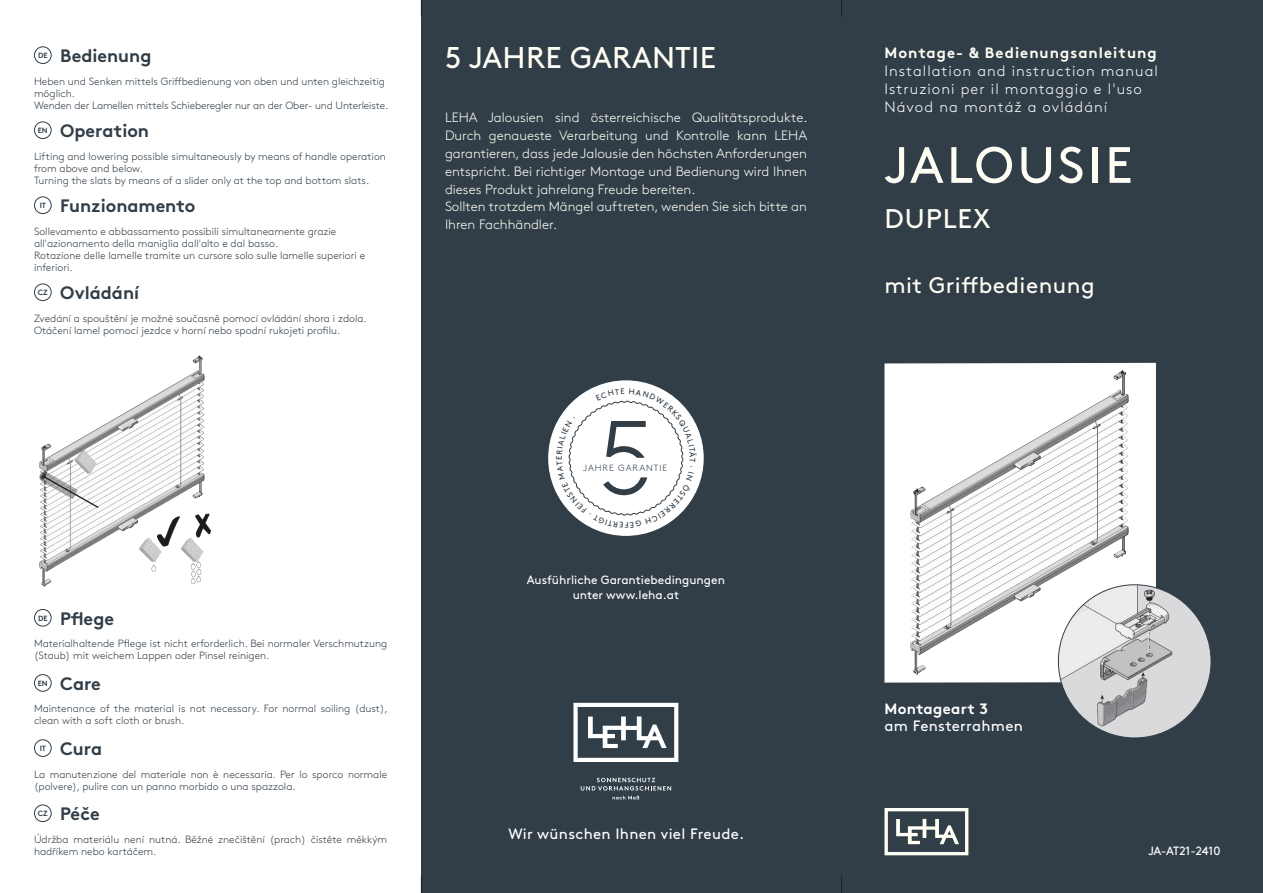
<style>
.page{position:relative;width:1263px;height:893px;background:#fff}
.page>*{position:absolute;margin:0;border:0;box-sizing:border-box;transform-origin:0 0}
.t1{font:51px "Brown Pro";letter-spacing:.06em;color:#fffef4}
.t2{font:30px "Brown Pro";letter-spacing:.01em;color:#fffef4}
.t3{font:27px "Brown Pro";letter-spacing:.03em;color:#fffef4}
.t4{font:22.5px "Brown Pro";letter-spacing:.02em;color:#fffef4}
.t5{font:700 18px "Brown Pro";color:#313e48}
.t6{font:300 15px/18px "Brown Pro";letter-spacing:.07em;color:#fff}
.t7{font:15px "Brown Pro";letter-spacing:.02em;color:#fff}
.t8{font:700 15px "Brown Pro";letter-spacing:.07em;color:#fffef4}
.t9{font:700 15px "Brown Pro";letter-spacing:.02em;color:#fff}
.t10{font:300 13.5px/18px "Brown Pro";color:#fffef4}
.t11{font:12px/14.4px "Brown Pro";color:#fff;text-align:center}
.t12{font:12px "Brown Pro";letter-spacing:-.02em;color:#fff}
.t13{font:300 10.5px/12px "Brown Pro";color:#313e48}
.t14{font:300 9px "Brown Pro";letter-spacing:.11em;color:#313e48}
.t15{font:700 7.5px "Brown Pro";color:#313e48}
</style>
<div class="page">
<div style="left:842px;top:0;width:421px;height:893px;background:#313e48"></div>
<div style="left:421px;top:0;width:421px;height:893px;background:#313e48"></div>
<svg style="left:884px;top:808px;width:84px;height:47px"></svg>
<svg style="left:421px;top:0;width:1px;height:17px"></svg>
<svg style="left:841px;top:0;width:1px;height:17px"></svg>
<svg style="left:421px;top:876px;width:1px;height:17px"></svg>
<svg style="left:841px;top:876px;width:1px;height:17px"></svg>
<div style="left:884px;top:363px;width:272px;height:320px;background:#fff"></div>
<img style="left:908px;top:367px;width:225px;height:311px">
<img style="left:39px;top:355px;width:173px;height:232px">
<svg style="left:573px;top:703px;width:105px;height:59px"></svg>
<svg style="left:581px;top:778px;width:90px;height:12px"></svg>
<svg style="left:612px;top:796px;width:27px;height:3px"></svg>
<div style="left:34px;top:121px;width:18px;height:18px;border:1px solid #313e48;border-radius:50%"></div>
<div style="left:34px;top:196px;width:18px;height:18px;border:1px solid #313e48;border-radius:50%"></div>
<div style="left:34px;top:283px;width:18px;height:18px;border:1px solid #313e48;border-radius:50%"></div>
<div style="left:34px;top:609px;width:18px;height:18px;border:1px solid #313e48;border-radius:50%"></div>
<div style="left:34px;top:674px;width:18px;height:18px;border:1px solid #313e48;border-radius:50%"></div>
<div style="left:34px;top:739px;width:18px;height:18px;border:1px solid #313e48;border-radius:50%"></div>
<div style="left:34px;top:804px;width:18px;height:18px;border:1px solid #313e48;border-radius:50%"></div>
<div style="left:34px;top:46px;width:18px;height:18px;border:1px solid #313e48;border-radius:50%"></div>
<img style="left:1058px;top:585px;width:153px;height:153px;border-radius:76px">
<svg style="left:548px;top:380px;width:156px;height:156px"></svg>
<h2 class="t2" style="left:445px;top:34px;width:273px">5 JAHRE GARANTIE</h2>
<p class="t15" style="left:38px;top:49px;width:11px">DE</p>
<h3 class="t5" style="left:60px;top:41px;width:93px">Bedienung</h3>
<h3 class="t8" style="left:884px;top:40px;width:274px">Montage- &amp; Bedienungsanleitung</h3>
<h3 class="t6" style="left:884px;top:60px;width:275px">Installation and instruction manual<br>Istruzioni per il montaggio e l'uso<br>Návod na montáž a ovládání</h3>
<p class="t13" style="left:34px;top:74px;width:356px">Heben und Senken mittels Griffbedienung von oben und unten gleichzeitig möglich.<br>Wenden der Lamellen mittels Schieberegler nur an der Ober- und Unterleiste.</p>
<p class="t10" style="left:445px;top:107px;width:364px">LEHA Jalousien sind österreichische Qualitätsprodukte.<br>Durch genaueste Verarbeitung und Kontrolle kann LEHA garantieren, dass jede Jalousie den höchsten Anforderungen entspricht. Bei richtiger Montage und Bedienung wird Ihnen dieses Produkt jahrelang Freude bereiten.<br>Sollten trotzdem Mängel auftreten, wenden Sie sich bitte an Ihren Fachhändler.</p>
<p class="t15" style="left:38px;top:124px;width:12px">EN</p>
<h3 class="t5" style="left:60px;top:116px;width:90px">Operation</h3>
<h1 class="t1" style="left:885px;top:126px;width:249px">JALOUSIE</h1>
<h3 class="t3" style="left:885px;top:198px;width:108px">DUPLEX</h3>
<p class="t13" style="left:34px;top:149px;width:353px">Lifting and lowering possible simultaneously by means of handle operation from above and below.<br>Turning the slats by means of a slider only at the top and bottom slats.</p>
<p class="t15" style="left:40px;top:199px;width:8px">IT</p>
<h3 class="t5" style="left:60px;top:191px;width:137px">Funzionamento</h3>
<p class="t13" style="left:34px;top:224px;width:333px">Sollevamento e abbassamento possibili simultaneamente grazie all'azionamento della maniglia dall'alto e dal basso.<br>Rotazione delle lamelle tramite un cursore solo sulle lamelle superiori e inferiori.</p>
<p class="t15" style="left:38px;top:286px;width:12px">CZ</p>
<h3 class="t5" style="left:60px;top:278px;width:81px">Ovládání</h3>
<p class="t13" style="left:34px;top:311px;width:334px">Zvedání a spouštění je možné současně pomocí ovládání shora i zdola.<br>Otáčení lamel pomocí jezdce v horní nebo spodní rukojeti profilu.</p>
<p class="t15" style="left:38px;top:612px;width:11px">DE</p>
<h3 class="t5" style="left:60px;top:604px;width:56px">Pflege</h3>
<p class="t13" style="left:34px;top:637px;width:355px">Materialhaltende Pflege ist nicht erforderlich. Bei normaler Verschmutzung (Staub) mit weichem Lappen oder Pinsel reinigen.</p>
<p class="t15" style="left:38px;top:677px;width:12px">EN</p>
<h3 class="t5" style="left:60px;top:669px;width:42px">Care</h3>
<p class="t13" style="left:34px;top:702px;width:355px">Maintenance of the material is not necessary. For normal soiling (dust), clean with a soft cloth or brush.</p>
<p class="t15" style="left:40px;top:742px;width:8px">IT</p>
<h3 class="t5" style="left:60px;top:734px;width:43px">Cura</h3>
<p class="t13" style="left:34px;top:767px;width:355px">La manutenzione del materiale non è necessaria. Per lo sporco normale (polvere), pulire con un panno morbido o una spazzola.</p>
<p class="t15" style="left:38px;top:807px;width:12px">CZ</p>
<h3 class="t5" style="left:60px;top:799px;width:41px">Péče</h3>
<p class="t13" style="left:34px;top:832px;width:355px">Údržba materiálu není nutná. Běžné znečištění (prach) čistěte měkkým hadříkem nebo kartáčem.</p>
<p class="t14" style="left:583px;top:461px;width:85px">JAHRE GARANTIE</p>
<p class="t11" style="left:527px;top:572px;width:200px">Ausführliche Garantiebedingungen unter www.leha.at</p>
<h3 class="t7" style="left:508px;top:822px;width:237px">Wir wünschen Ihnen viel Freude.</h3>
<h3 class="t4" style="left:884px;top:268px;width:212px">mit Griffbedienung</h3>
<h3 class="t9" style="left:884px;top:697px;width:105px">Montageart 3</h3>
<h3 class="t7" style="left:884px;top:714px;width:140px">am Fensterrahmen</h3>
<p class="t12" style="left:1148px;top:842px;width:74px">JA-AT21-2410</p>
</div>
